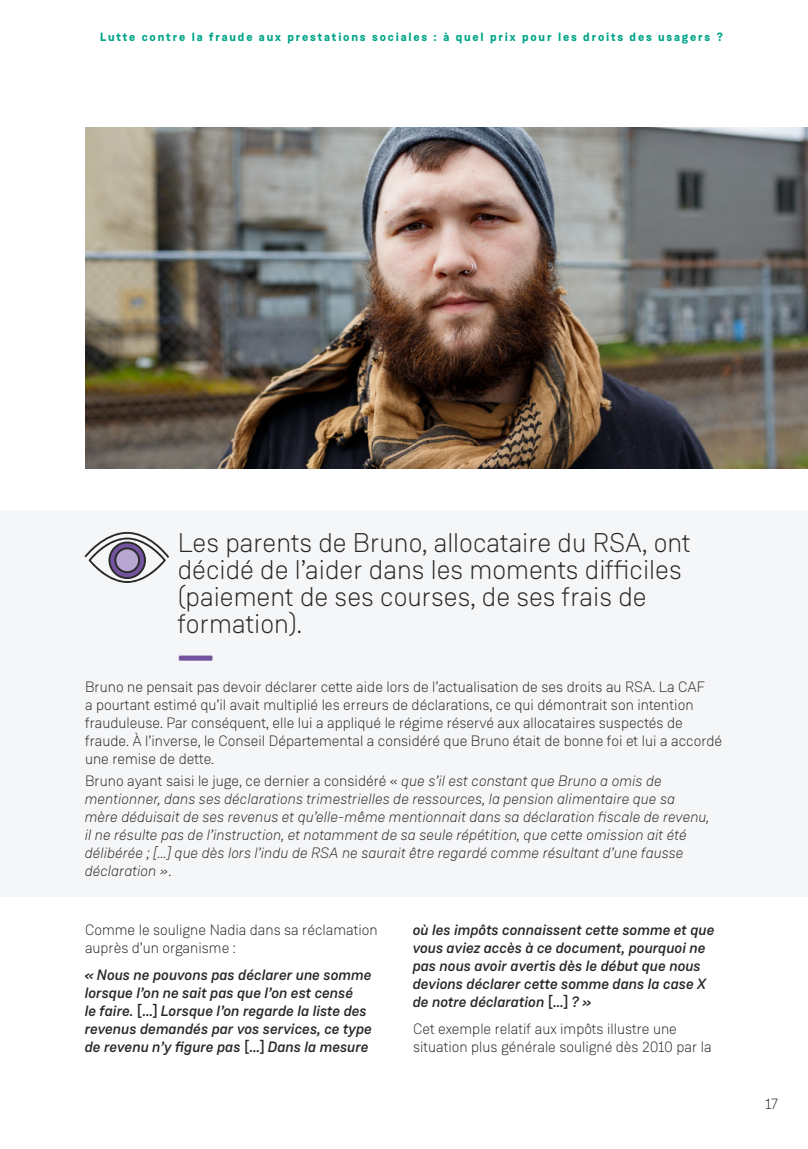
<style>
.page{position:relative;width:808px;height:1149px;background:#fff}
.page>*{position:absolute;margin:0;border:0;box-sizing:border-box;transform-origin:0 0}
.t1{font:700 36px "Weissenhof Grotesk";color:#75529d}
.t2{font:300 27px/27px "Weissenhof Grotesk";color:#282827}
.t3{font:300 15px/18px "Weissenhof Grotesk";color:#282827}
.t4{font:italic 300 15px/18px "Weissenhof Grotesk";color:#282827}
.t5{font:italic 500 15px/18px "Weissenhof Grotesk";color:#282827}
.t6{font:700 12px "Weissenhof Grotesk";letter-spacing:.15em;color:#00a589}
.s1{font-style:normal}
</style>
<div class="page">
<div style="left:0;top:510px;width:808px;height:387px;background:#f5f6f8"></div>
<svg style="left:84px;top:531px;width:85px;height:51px"></svg>
<img style="left:85px;top:128px;width:723px;height:340px">
<p class="t6" style="left:100px;top:30px;width:624px">Lutte contre la fraude aux prestations sociales : à quel prix pour les droits des usagers ?</p>
<h2 class="t2" style="left:178px;top:529px;width:515px">Les parents de Bruno, allocataire du RSA, ont décidé de l’aider dans les moments difficiles (paiement de ses courses, de ses frais de formation).</h2>
<h1 class="t1" style="left:178px;top:634px;width:37px">—</h1>
<p class="t3" style="left:85px;top:677px;width:639px">Bruno ne pensait pas devoir déclarer cette aide lors de l’actualisation de ses droits au RSA. La CAF<br>a pourtant estimé qu’il avait multiplié les erreurs de déclarations, ce qui démontrait son intention frauduleuse. Par conséquent, elle lui a appliqué le régime réservé aux allocataires suspectés de fraude. À l’inverse, le Conseil Départemental a considéré que Bruno était de bonne foi et lui a accordé une remise de dette.</p>
<p class="t4" style="left:85px;top:771px;width:626px"><span class="s1">Bruno ayant saisi le juge, ce dernier a considéré «</span> que s’il est constant que Bruno a omis de mentionner, dans ses déclarations trimestrielles de ressources, la pension alimentaire que sa mère déduisait de ses revenus et qu’elle-même mentionnait dans sa déclaration fiscale de revenu, il ne résulte pas de l’instruction, et notamment de sa seule répétition, que cette omission ait été délibérée ; […] que dès lors l’indu de RSA ne saurait être regardé comme résultant d’une fausse déclaration »<span class="s1">.</span></p>
<p class="t3" style="left:85px;top:920px;width:294px">Comme le souligne Nadia dans sa réclamation auprès d’un organisme :</p>
<p class="t5" style="left:85px;top:965px;width:289px">« Nous ne pouvons pas déclarer une somme lorsque l’on ne sait pas que l’on est censé<br>le faire. <span class="s1">[…]</span> Lorsque l’on regarde la liste des revenus demandés par vos services, ce type de revenu n’y figure pas <span class="s1">[…]</span> Dans la mesure</p>
<p class="t5" style="left:413px;top:920px;width:303px">où les impôts connaissent cette somme et que vous aviez accès à ce document, pourquoi ne pas nous avoir avertis dès le début que nous devions déclarer cette somme dans la case X de notre déclaration <span class="s1">[…]</span> ? »</p>
<p class="t3" style="left:413px;top:1019px;width:300px">Cet exemple relatif aux impôts illustre une situation plus générale souligné dès 2010 par la</p>
<p class="t3" style="left:765px;top:1094px;width:14px">17</p>
</div>
